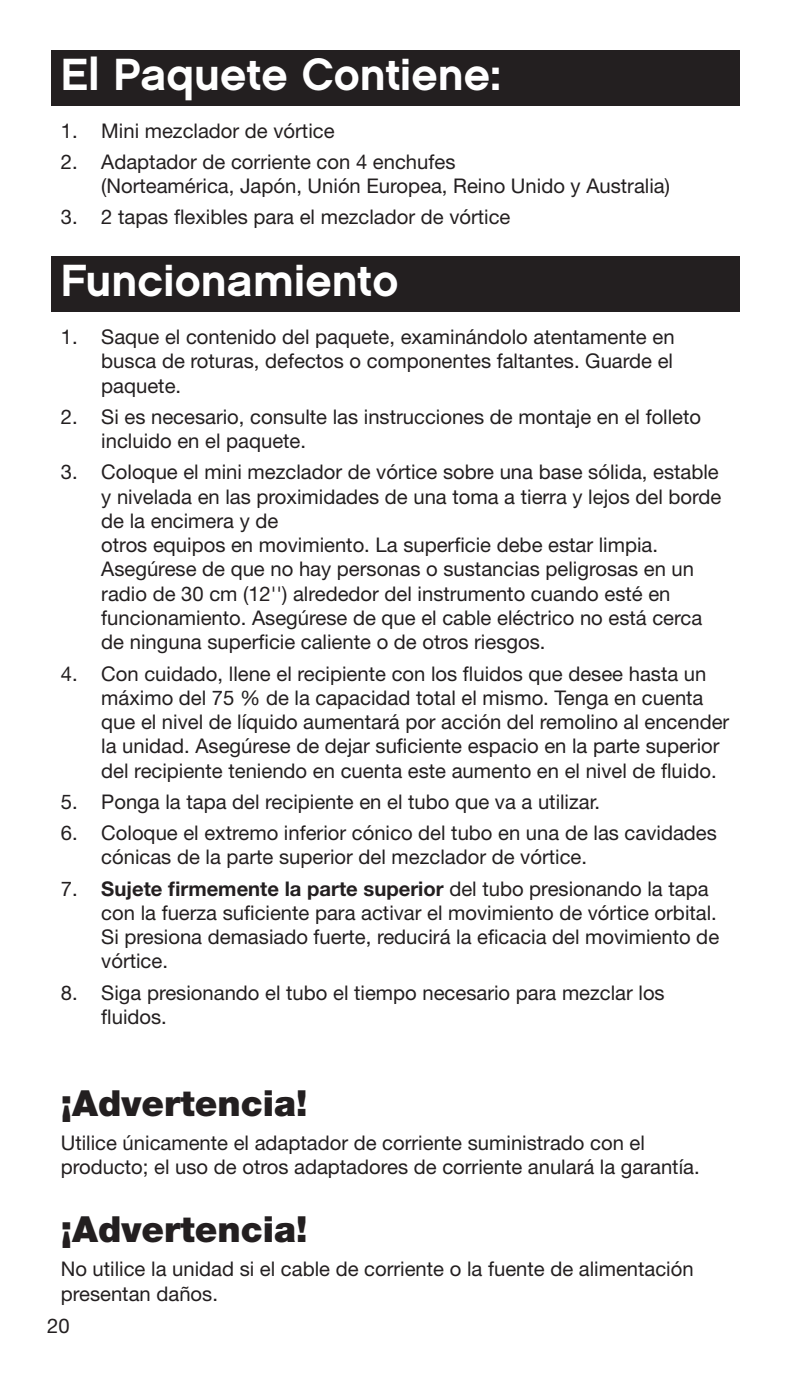
<style>
.page{position:relative;width:790px;height:1377px;background:#fff}
.page>*{position:absolute;margin:0;border:0;box-sizing:border-box;transform-origin:0 0}
.t1{font:45px "Chalet New York Nineteen Sixty";color:#fff}
.t2{font:900 36px "Helvetica Neue LT Std";color:#231f20}
.t3{font:20.25px/24.3px "Helvetica Neue LT Std";color:#231f20}
.s1{font-weight:700}
</style>
<div class="page">
<div style="left:51px;top:51px;width:688px;height:55px;background:#231f20"></div>
<div style="left:51px;top:257px;width:688px;height:55px;background:#231f20"></div>
<h1 class="t1" style="left:61px;top:47px;width:442px">El Paquete Contiene:</h1>
<p class="t3" style="left:61px;top:118px;width:275px">1. Mini mezclador de vórtice</p>
<p class="t3" style="left:101px;top:149px;width:570px;text-indent:-40px">2. Adaptador de corriente con 4 enchufes<br>(Norteamérica, Japón, Unión Europea, Reino Unido y Australia)</p>
<p class="t3" style="left:61px;top:205px;width:451px">3. 2 tapas flexibles para el mezclador de vórtice</p>
<h1 class="t1" style="left:61px;top:253px;width:339px">Funcionamiento</h1>
<p class="t3" style="left:101px;top:324px;width:575px;text-align:justify;text-indent:-40px">1. Saque el contenido del paquete, examinándolo atentamente en busca de roturas, defectos o componentes faltantes. Guarde el paquete.</p>
<p class="t3" style="left:101px;top:404px;width:601px;text-indent:-40px">2. Si es necesario, consulte las instrucciones de montaje en el folleto incluido en el paquete.</p>
<p class="t3" style="left:101px;top:460px;width:622px;text-indent:-40px">3. Coloque el mini mezclador de vórtice sobre una base sólida, estable y nivelada en las proximidades de una toma a tierra y lejos del borde de la encimera y de<br>otros equipos en movimiento. La superficie debe estar limpia.<br>Asegúrese de que no hay personas o sustancias peligrosas en un radio de 30 cm (12'') alrededor del instrumento cuando esté en funcionamiento. Asegúrese de que el cable eléctrico no está cerca de ninguna superficie caliente o de otros riesgos.</p>
<p class="t3" style="left:101px;top:661px;width:629px;text-indent:-40px">4. Con cuidado, llene el recipiente con los fluidos que desee hasta un máximo del 75 % de la capacidad total el mismo. Tenga en cuenta que el nivel de líquido aumentará por acción del remolino al encender la unidad. Asegúrese de dejar suficiente espacio en la parte superior del recipiente teniendo en cuenta este aumento en el nivel de fluido.</p>
<p class="t3" style="left:61px;top:789px;width:541px">5. Ponga la tapa del recipiente en el tubo que va a utilizar.</p>
<p class="t3" style="left:101px;top:820px;width:617px;text-indent:-40px">6. Coloque el extremo inferior cónico del tubo en una de las cavidades cónicas de la parte superior del mezclador de vórtice.</p>
<p class="t3" style="left:101px;top:876px;width:619px;text-indent:-40px">7. <span class="s1">Sujete firmemente la parte superior</span> del tubo presionando la tapa con la fuerza suficiente para activar el movimiento de vórtice orbital.<br>Si presiona demasiado fuerte, reducirá la eficacia del movimiento de vórtice.</p>
<p class="t3" style="left:101px;top:980px;width:565px;text-indent:-40px">8. Siga presionando el tubo el tiempo necesario para mezclar los fluidos.</p>
<h2 class="t2" style="left:61px;top:1081px;width:248px">¡Advertencia!</h2>
<p class="t3" style="left:61px;top:1131px;width:640px">Utilice únicamente el adaptador de corriente suministrado con el producto; el uso de otros adaptadores de corriente anulará la garantía.</p>
<h2 class="t2" style="left:61px;top:1208px;width:248px">¡Advertencia!</h2>
<p class="t3" style="left:61px;top:1257px;width:634px">No utilice la unidad si el cable de corriente o la fuente de alimentación presentan daños.</p>
<p class="t3" style="left:47px;top:1313px;width:24px">20</p>
</div>
